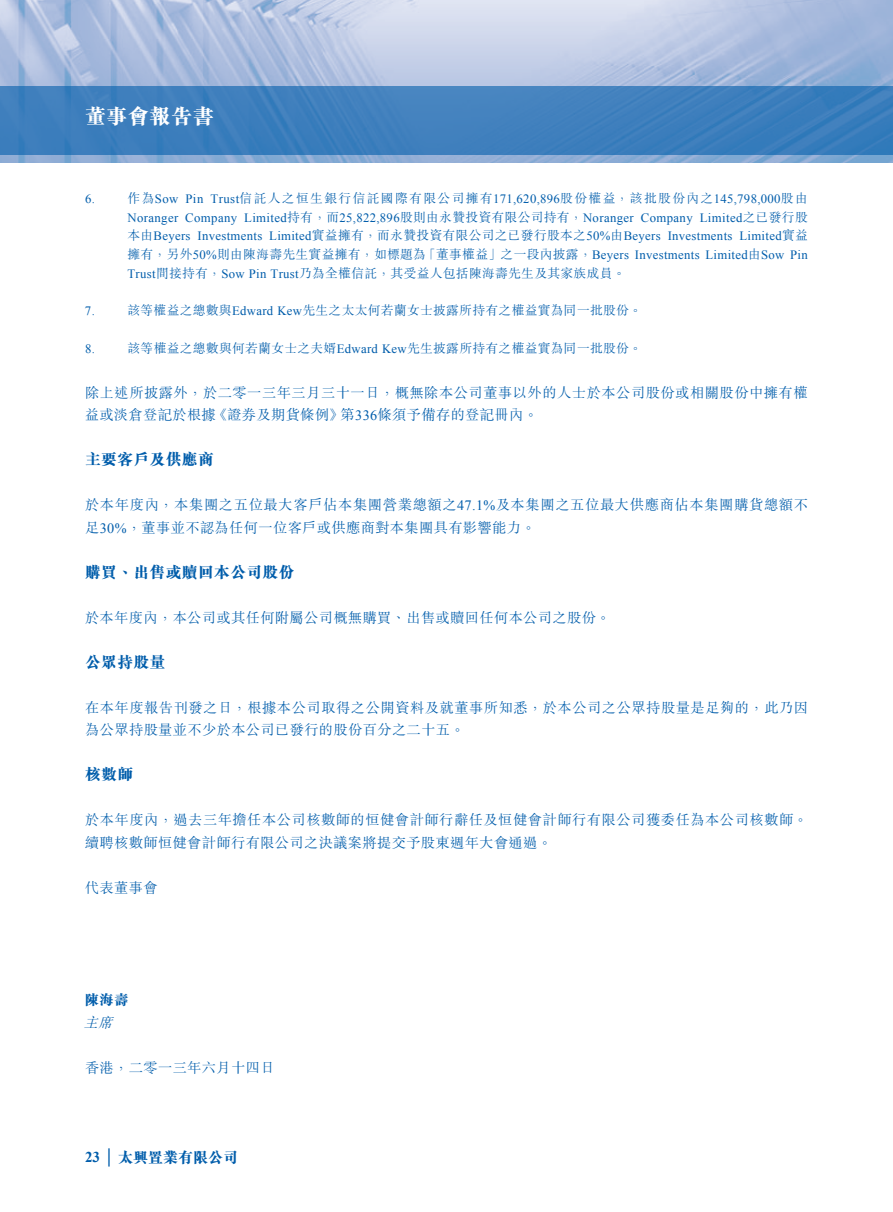
<style>
.page{position:relative;width:893px;height:1212px;background:#fff}
.page>*{position:absolute;margin:0;border:0;box-sizing:border-box;transform-origin:0 0}
.t1{font:800 21px "M Sung HK";letter-spacing:.025em;color:#fff}
.t2{font:800 15.75px "M Sung HK";letter-spacing:.025em;color:#015dab}
.t3{font:800 15px "M Sung HK";color:#015dab}
.t4{font:300 14.25px/22.5px "M Sung HK";letter-spacing:.035em;color:#015dab}
.t5{font:800 14.25px "M Sung HK";color:#015dab}
.t6{font:italic 300 14.25px "M Sung HK";color:#015dab}
.t7{font:300 12.75px/18.8px "M Sung HK";letter-spacing:.025em;color:#015dab}
.t8{font:12.75px/18.8px "Times New Roman";letter-spacing:.025em;color:#015dab}
.t9{font:300 12.75px "M Sung HK";letter-spacing:.11em;color:#015dab}
.s1{font-family:"Times New Roman";font-weight:400}
.s2{font-family:"M Sung HK";font-weight:300}
.s3{font-family:"Times New Roman";font-weight:700}
</style>
<div class="page">
<img style="left:0;top:0;width:893px;height:162px">
<div style="left:0;top:87px;width:893px;height:68px;background:#3e7fbd"></div>
<hr style="left:892px;top:87px;width:1px;height:68px;background:#015dab">
<h1 class="t1" style="left:85px;top:101px;width:130px">董事會報告書</h1>
<p class="t8" style="left:85px;top:189px;width:11px">6.</p>
<p class="t9" style="left:128px;top:189px;width:682px">作為<span class="s1">Sow Pin Trust</span>信託人之恒生銀行信託國際有限公司擁有<span class="s1">171,620,896</span>股份權益，該批股份內之<span class="s1">145,798,000</span>股由</p>
<p class="t8" style="left:127px;top:208px;width:682px">Noranger Company Limited<span class="s2">持有，而</span>25,822,896<span class="s2">股則由永贊投資有限公司持有，</span>Noranger Company Limited<span class="s2">之已發行股本由</span>Beyers Investments Limited<span class="s2">實益擁有，而永贊投資有限公司之已發行股本之</span>50%<span class="s2">由</span>Beyers Investments Limited<span class="s2">實益</span></p>
<p class="t7" style="left:127px;top:244px;width:682px">擁有，另外<span class="s1">50%</span>則由陳海壽先生實益擁有，如標題為「董事權益」之一段內披露，<span class="s1">Beyers Investments Limited</span>由<span class="s1">Sow Pin<br>Trust</span>間接持有，<span class="s1">Sow Pin Trust</span>乃為全權信託，其受益人包括陳海壽先生及其家族成員。</p>
<p class="t8" style="left:85px;top:301px;width:11px">7.</p>
<p class="t7" style="left:127px;top:301px;width:516px">該等權益之總數與<span class="s1">Edward Kew</span>先生之太太何若蘭女士披露所持有之權益實為同一批股份。</p>
<p class="t8" style="left:85px;top:339px;width:11px">8.</p>
<p class="t7" style="left:128px;top:338px;width:516px">該等權益之總數與何若蘭女士之夫婿<span class="s1">Edward Kew</span>先生披露所持有之權益實為同一批股份。</p>
<p class="t4" style="left:85px;top:381px;width:724px">除上述所披露外，於二零一三年三月三十一日，概無除本公司董事以外的人士於本公司股份或相關股份中擁有權益或淡倉登記於根據《證券及期貨條例》第<span class="s1">336</span>條須予備存的登記冊內。</p>
<p class="t2" style="left:85px;top:448px;width:130px">主要客戶及供應商</p>
<p class="t4" style="left:85px;top:493px;width:724px">於本年度內，本集團之五位最大客戶佔本集團營業總額之<span class="s1">47.1%</span>及本集團之五位最大供應商佔本集團購貨總額不足<span class="s1">30%</span>，董事並不認為任何一位客戶或供應商對本集團具有影響能力。</p>
<p class="t2" style="left:85px;top:561px;width:211px">購買、出售或贖回本公司股份</p>
<p class="t4" style="left:85px;top:606px;width:527px">於本年度內，本公司或其任何附屬公司概無購買、出售或贖回任何本公司之股份。</p>
<p class="t2" style="left:85px;top:651px;width:82px">公眾持股量</p>
<p class="t4" style="left:85px;top:696px;width:725px">在本年度報告刊發之日，根據本公司取得之公開資料及就董事所知悉，於本公司之公眾持股量是足夠的，此乃因為公眾持股量並不少於本公司已發行的股份百分之二十五。</p>
<p class="t2" style="left:85px;top:763px;width:50px">核數師</p>
<p class="t4" style="left:85px;top:808px;width:724px">於本年度內，過去三年擔任本公司核數師的恒健會計師行辭任及恒健會計師行有限公司獲委任為本公司核數師。續聘核數師恒健會計師行有限公司之決議案將提交予股東週年大會通過。</p>
<p class="t4" style="left:85px;top:876px;width:74px">代表董事會</p>
<p class="t5" style="left:85px;top:990px;width:45px">陳海壽</p>
<p class="t6" style="left:84px;top:1012px;width:35px">主席</p>
<p class="t4" style="left:85px;top:1056px;width:191px">香港，二零一三年六月十四日</p>
<p class="t3" style="left:85px;top:1147px;width:155px"><span class="s3">23 │</span> 太興置業有限公司</p>
</div>
